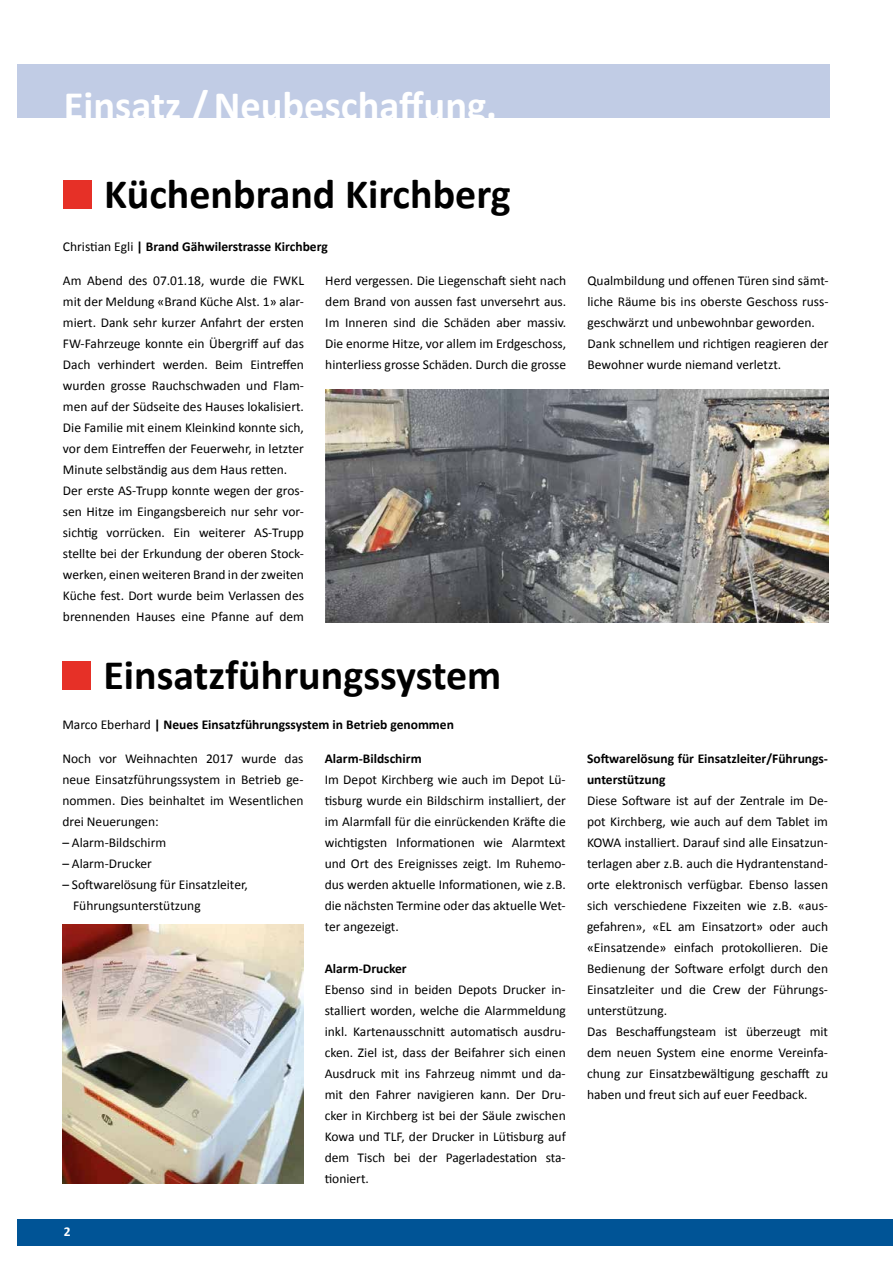
<style>
.page{position:relative;width:893px;height:1263px;background:#fff}
.page>*{position:absolute;margin:0;border:0;box-sizing:border-box;transform-origin:0 0}
.t1{font:700 42px "Calibri";color:#000}
.t2{font:700 40.5px "Calibri";color:#fff}
.t3{font:13.5px/21px "Calibri";color:#000;text-align:justify}
.t4{font:700 13.5px/21px "Calibri";color:#000}
.t5{font:700 13.5px "Calibri";color:#fff}
.s1{font-weight:400}
</style>
<div class="page">
<div style="left:17px;top:1219px;width:876px;height:27px;background:#005496"></div>
<div style="left:17px;top:64px;width:812px;height:53px;background:#c1cce5"></div>
<div style="left:63px;top:661px;width:28px;height:28px;background:#e63027"></div>
<div style="left:63px;top:180px;width:29px;height:28px;background:#e63027"></div>
<img style="left:62px;top:924px;width:241px;height:260px">
<img style="left:326px;top:389px;width:502px;height:233px">
<h2 class="t2" style="left:64px;top:80px;width:435px">Einsatz /Neubeschaffung.</h2>
<h1 class="t1" style="left:104px;top:168px;width:408px">Küchenbrand Kirchberg</h1>
<p class="t4" style="left:63px;top:236px;width:266px"><span class="s1">Christian Egli</span> | Brand Gähwilerstrasse Kirchberg</p>
<p class="t3" style="left:63px;top:270px;width:243px;text-align:left">Am Abend des 07.01.18, wurde die FWKL mit der Meldung «Brand Küche Alst. 1» alar&shy;miert. Dank sehr kurzer Anfahrt der ersten FW-Fahrzeuge konnte ein Übergriff auf das Dach verhindert werden. Beim Eintreffen wurden grosse Rauchschwaden und Flam&shy;men auf der Südseite des Hauses lokalisiert.<br>Die Familie mit einem Kleinkind konnte sich, vor dem Eintreffen der Feuerwehr, in letzter Minute selbständig aus dem Haus retten.<br>Der erste AS-Trupp konnte wegen der gros&shy;sen Hitze im Eingangsbereich nur sehr vor&shy;sichtig vorrücken. Ein weiterer AS-Trupp stellte bei der Erkundung der oberen Stock&shy;werken, einen weiteren Brand in der zweiten Küche fest. Dort wurde beim Verlassen des brennenden Hauses eine Pfanne auf dem</p>
<p class="t3" style="left:325px;top:270px;width:243px">Herd vergessen. Die Liegenschaft sieht nach dem Brand von aussen fast unversehrt aus.<br>Im Inneren sind die Schäden aber massiv.<br>Die enorme Hitze, vor allem im Erdgeschoss, hinterliess grosse Schäden. Durch die grosse</p>
<p class="t3" style="left:588px;top:270px;width:243px;text-align:left">Qualmbildung und offenen Türen sind sämt&shy;liche Räume bis ins oberste Geschoss russ&shy;geschwärzt und unbewohnbar geworden.<br>Dank schnellem und richtigen reagieren der Bewohner wurde niemand verletzt.</p>
<h1 class="t1" style="left:103px;top:649px;width:399px">Einsatzführungssystem</h1>
<p class="t4" style="left:62px;top:714px;width:393px"><span class="s1">Marco Eberhard</span> | Neues Einsatzführungssystem in Betrieb genommen</p>
<p class="t3" style="left:62px;top:748px;width:243px">Noch vor Weihnachten 2017 wurde das neue Einsatzführungssystem in Betrieb ge&shy;nommen. Dies beinhaltet im Wesentlichen drei Neuerungen:</p>
<p class="t3" style="left:62px;top:832px;width:105px">– Alarm-Bildschirm</p>
<p class="t3" style="left:62px;top:853px;width:91px">– Alarm-Drucker</p>
<p class="t3" style="left:73px;top:874px;width:176px;text-indent:-11px">– Softwarelösung für Einsatzleiter,<br>Führungsunterstützung</p>
<p class="t4" style="left:325px;top:747px;width:98px">Alarm-Bildschirm</p>
<p class="t3" style="left:325px;top:769px;width:243px">Im Depot Kirchberg wie auch im Depot Lü&shy;tisburg wurde ein Bildschirm installiert, der im Alarmfall für die einrückenden Kräfte die wichtigsten Informationen wie Alarmtext und Ort des Ereignisses zeigt. Im Ruhemo&shy;dus werden aktuelle Informationen, wie z.B. die nächsten Termine oder das aktuelle Wet&shy;ter angezeigt.</p>
<p class="t4" style="left:325px;top:957px;width:83px">Alarm-Drucker</p>
<p class="t3" style="left:325px;top:979px;width:243px">Ebenso sind in beiden Depots Drucker in&shy;stalliert worden, welche die Alarmmeldung inkl. Kartenausschnitt automatisch ausdru&shy;cken. Ziel ist, dass der Beifahrer sich einen Ausdruck mit ins Fahrzeug nimmt und da&shy;mit den Fahrer navigieren kann. Der Dru&shy;cker in Kirchberg ist bei der Säule zwischen Kowa und TLF, der Drucker in Lütisburg auf dem Tisch bei der Pagerladestation sta&shy;tioniert.</p>
<p class="t5" style="left:64px;top:1223px;width:8px">2</p>
<p class="t4" style="left:587px;top:748px;width:243px">Softwarelösung für Einsatzleiter/Führungs&shy;unterstützung</p>
<p class="t3" style="left:587px;top:790px;width:243px;text-align:left">Diese Software ist auf der Zentrale im De&shy;pot Kirchberg, wie auch auf dem Tablet im KOWA installiert. Darauf sind alle Einsatzun&shy;terlagen aber z.B. auch die Hydrantenstand&shy;orte elektronisch verfügbar. Ebenso lassen sich verschiedene Fixzeiten wie z.B. «aus&shy;gefahren», «EL am Einsatzort» oder auch «Einsatzende» einfach protokollieren. Die Bedienung der Software erfolgt durch den Einsatzleiter und die Crew der Führungs&shy;unterstützung.<br>Das Beschaffungsteam ist überzeugt mit dem neuen System eine enorme Vereinfa&shy;chung zur Einsatzbewältigung geschafft zu haben und freut sich auf euer Feedback.</p>
</div>
